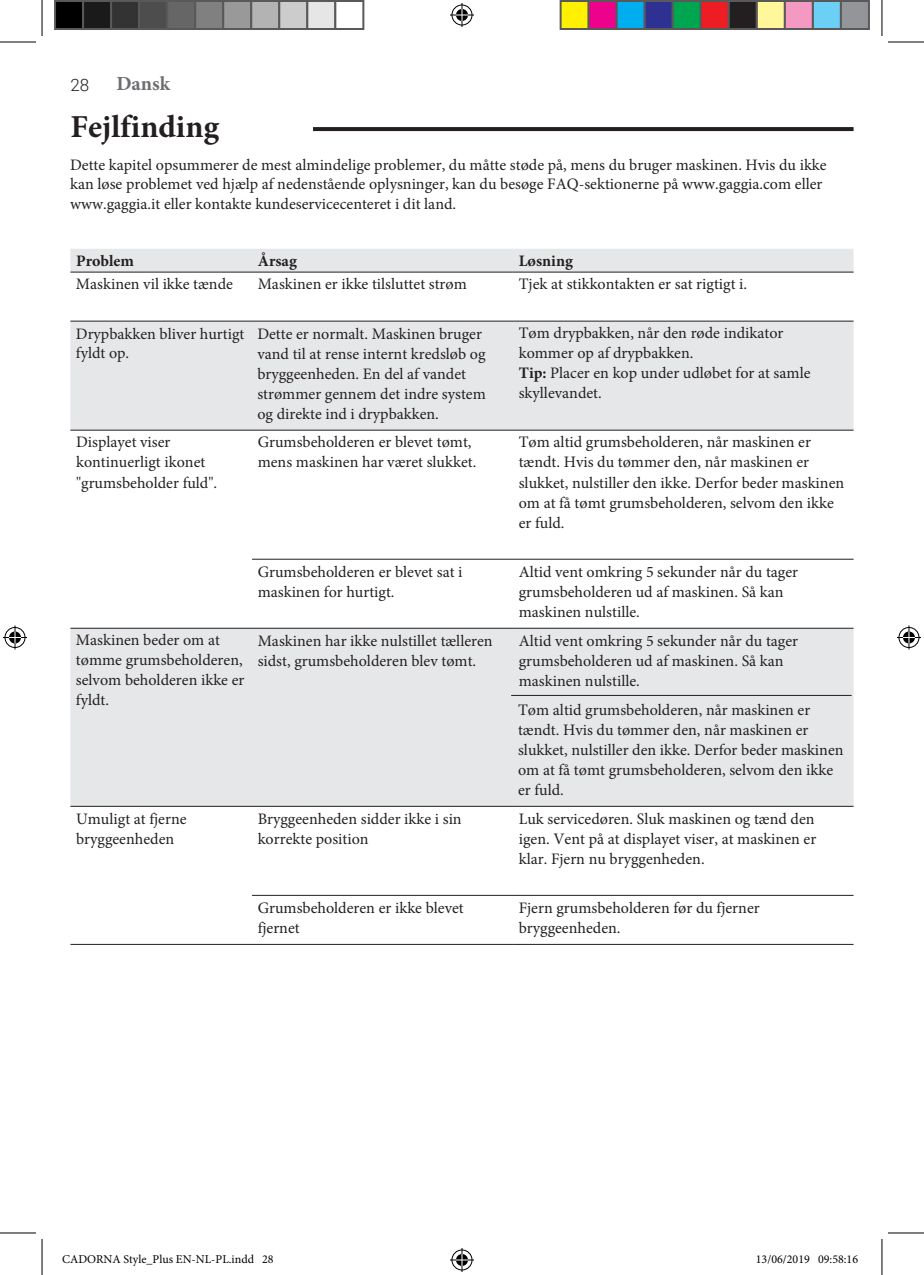
<style>
.page{position:relative;width:924px;height:1275px;background:#fff}
.page>*{position:absolute;margin:0;border:0;box-sizing:border-box;transform-origin:0 0}
.Titolo{font:700 32px "Minion Pro";color:#231f20}
.t1{font:700 20px "Minion Pro";color:#6c6d70}
.t2{font:300 17px "Roboto";color:#231f20}
.Corpo_Testo_-_Proble{font:16px/20px "Minion Pro";color:#231f20}
.Corpo_Testo_RX36{font:16px/19.2px "Minion Pro";color:#231f20}
.Corpo_Testo{font:700 16px "Minion Pro";color:#231f20}
.t3{font:12px "Minion Pro";color:#000}
.s1{font-weight:700}
</style>
<div class="page">
<svg style="left:70px;top:249px;width:783px;height:557px;fill:#e6e7e9"></svg>
<hr style="left:70px;top:272px;width:182px;height:1px;background:#231f20">
<hr style="left:252px;top:272px;width:261px;height:1px;background:#231f20">
<hr style="left:513px;top:272px;width:340px;height:1px;background:#231f20">
<hr style="left:70px;top:321px;width:182px;height:1px;background:#231f20">
<hr style="left:252px;top:321px;width:261px;height:1px;background:#231f20">
<hr style="left:513px;top:321px;width:340px;height:1px;background:#231f20">
<hr style="left:70px;top:430px;width:182px;height:1px;background:#231f20">
<hr style="left:252px;top:430px;width:261px;height:1px;background:#231f20">
<hr style="left:513px;top:430px;width:340px;height:1px;background:#231f20">
<hr style="left:252px;top:559px;width:261px;height:1px;background:#231f20">
<hr style="left:513px;top:559px;width:340px;height:1px;background:#231f20">
<hr style="left:70px;top:628px;width:182px;height:1px;background:#231f20">
<hr style="left:252px;top:628px;width:261px;height:1px;background:#231f20">
<hr style="left:513px;top:628px;width:340px;height:1px;background:#231f20">
<hr style="left:511px;top:695px;width:340px;height:1px;background:#231f20">
<hr style="left:70px;top:806px;width:182px;height:1px;background:#231f20">
<hr style="left:252px;top:806px;width:261px;height:1px;background:#231f20">
<hr style="left:513px;top:806px;width:340px;height:1px;background:#231f20">
<hr style="left:252px;top:895px;width:261px;height:1px;background:#231f20">
<hr style="left:513px;top:895px;width:340px;height:1px;background:#231f20">
<hr style="left:70px;top:944px;width:182px;height:1px;background:#231f20">
<hr style="left:252px;top:944px;width:261px;height:1px;background:#231f20">
<hr style="left:513px;top:944px;width:340px;height:1px;background:#231f20">
<svg style="left:313px;top:127px;width:540px;height:4px;background:#262223"></svg>
<hr style="left:0;top:42px;width:36px;height:1px;background:#000">
<hr style="left:887px;top:42px;width:36px;height:1px;background:#000">
<hr style="left:0;top:1232px;width:36px;height:1px;background:#000">
<hr style="left:887px;top:1232px;width:36px;height:1px;background:#000">
<hr style="left:42px;top:0;width:1px;height:36px;background:#000">
<hr style="left:42px;top:1239px;width:1px;height:36px;background:#000">
<hr style="left:881px;top:0;width:1px;height:36px;background:#000">
<hr style="left:881px;top:1239px;width:1px;height:36px;background:#000">
<svg style="left:450px;top:3px;width:24px;height:24px"></svg>
<svg style="left:450px;top:1248px;width:24px;height:24px"></svg>
<svg style="left:3px;top:625px;width:24px;height:24px"></svg>
<svg style="left:897px;top:625px;width:23px;height:24px"></svg>
<div style="left:55px;top:1px;width:28px;height:28px;background:#000"></div>
<div style="left:54px;top:0;width:30px;height:30px;border:2px solid #595959"></div>
<div style="left:83px;top:1px;width:28px;height:28px;background:#1a1a1a"></div>
<div style="left:82px;top:0;width:30px;height:30px;border:2px solid #595959"></div>
<div style="left:111px;top:1px;width:28px;height:28px;background:#333"></div>
<div style="left:110px;top:0;width:30px;height:30px;border:2px solid #595959"></div>
<div style="left:139px;top:1px;width:28px;height:28px;background:#4d4d4d"></div>
<div style="left:138px;top:0;width:30px;height:30px;border:2px solid #595959"></div>
<div style="left:167px;top:1px;width:28px;height:28px;background:#666"></div>
<div style="left:166px;top:0;width:30px;height:30px;border:2px solid #595959"></div>
<div style="left:195px;top:1px;width:28px;height:28px;background:#808080"></div>
<div style="left:194px;top:0;width:30px;height:30px;border:2px solid #595959"></div>
<div style="left:223px;top:1px;width:28px;height:28px;background:#999"></div>
<div style="left:222px;top:0;width:30px;height:30px;border:2px solid #595959"></div>
<div style="left:251px;top:1px;width:28px;height:28px;background:#b3b3b3"></div>
<div style="left:250px;top:0;width:30px;height:30px;border:2px solid #595959"></div>
<div style="left:279px;top:1px;width:28px;height:28px;background:#ccc"></div>
<div style="left:278px;top:0;width:30px;height:30px;border:2px solid #595959"></div>
<div style="left:307px;top:1px;width:28px;height:28px;background:#e6e6e6"></div>
<div style="left:306px;top:0;width:30px;height:30px;border:2px solid #595959"></div>
<div style="left:334px;top:0;width:30px;height:30px;border:2px solid #595959"></div>
<div style="left:560px;top:1px;width:28px;height:28px;background:#fff101"></div>
<div style="left:559px;top:0;width:30px;height:30px;border:2px solid #595959"></div>
<div style="left:588px;top:1px;width:28px;height:28px;background:#ed028c"></div>
<div style="left:587px;top:0;width:30px;height:30px;border:2px solid #595959"></div>
<div style="left:616px;top:1px;width:28px;height:28px;background:#00aeef"></div>
<div style="left:615px;top:0;width:30px;height:30px;border:2px solid #595959"></div>
<div style="left:644px;top:1px;width:28px;height:28px;background:#2e3092"></div>
<div style="left:643px;top:0;width:30px;height:30px;border:2px solid #595959"></div>
<div style="left:672px;top:1px;width:28px;height:28px;background:#00a54f"></div>
<div style="left:671px;top:0;width:30px;height:30px;border:2px solid #595959"></div>
<div style="left:700px;top:1px;width:28px;height:28px;background:#ee1d23"></div>
<div style="left:699px;top:0;width:30px;height:30px;border:2px solid #595959"></div>
<div style="left:728px;top:1px;width:28px;height:28px;background:#231f20"></div>
<div style="left:727px;top:0;width:30px;height:30px;border:2px solid #595959"></div>
<div style="left:756px;top:1px;width:28px;height:28px;background:#fff79a"></div>
<div style="left:755px;top:0;width:30px;height:30px;border:2px solid #595959"></div>
<div style="left:784px;top:1px;width:28px;height:28px;background:#f499c2"></div>
<div style="left:783px;top:0;width:30px;height:30px;border:2px solid #595959"></div>
<div style="left:812px;top:1px;width:28px;height:28px;background:#6bcff6"></div>
<div style="left:811px;top:0;width:30px;height:30px;border:2px solid #595959"></div>
<div style="left:840px;top:1px;width:28px;height:28px;background:#939598"></div>
<div style="left:839px;top:0;width:30px;height:30px;border:2px solid #595959"></div>
<div style="left:817px;top:1255px;width:6px;height:8px;border:1px solid #fff;border-radius:50%"></div>
<svg style="left:818px;top:1255px;width:5px;height:8px"></svg>
<p class="t2" style="left:70px;top:73px;width:20px">28</p>
<p class="t1" style="left:116px;top:69px;width:55px">Dansk</p>
<p class="Titolo" style="left:70px;top:104px;width:150px">Fejlfinding</p>
<p class="Corpo_Testo_RX36" style="left:70px;top:156px;width:757px">Dette kapitel opsummerer de mest almindelige problemer, du måtte støde på, mens du bruger maskinen. Hvis du ikke kan løse problemet ved hjælp af nedenstående oplysninger, kan du besøge FAQ-sektionerne på www.gaggia.com eller www.gaggia.it eller kontakte kundeservicecenteret i dit land.</p>
<p class="Corpo_Testo" style="left:76px;top:250px;width:59px">Problem</p>
<p class="Corpo_Testo" style="left:257px;top:250px;width:41px">Årsag</p>
<p class="Corpo_Testo" style="left:518px;top:250px;width:56px">Løsning</p>
<p class="Corpo_Testo_-_Proble" style="left:76px;top:274px;width:158px">Maskinen vil ikke tænde</p>
<p class="Corpo_Testo_-_Proble" style="left:257px;top:274px;width:210px">Maskinen er ikke tilsluttet strøm</p>
<p class="Corpo_Testo_-_Proble" style="left:518px;top:274px;width:230px">Tjek at stikkontakten er sat rigtigt i.</p>
<p class="Corpo_Testo_-_Proble" style="left:76px;top:324px;width:170px;line-height:19.2px">Drypbakken bliver hurtigt fyldt op.</p>
<p class="Corpo_Testo_-_Proble" style="left:257px;top:324px;width:230px">Dette er normalt. Maskinen bruger vand til at rense internt kredsløb og bryggeenheden. En del af vandet strømmer gennem det indre system og direkte ind i drypbakken.</p>
<p class="Corpo_Testo_-_Proble" style="left:518px;top:323px;width:293px">Tøm drypbakken, når den røde indikator kommer op af drypbakken.<br><span class="s1">Tip:</span> Placer en kop under udløbet for at samle skyllevandet.</p>
<p class="Corpo_Testo_-_Proble" style="left:76px;top:432px;width:142px">Displayet viser kontinuerligt ikonet "grumsbeholder fuld".</p>
<p class="Corpo_Testo_-_Proble" style="left:257px;top:432px;width:220px">Grumsbeholderen er blevet tømt, mens maskinen har været slukket.</p>
<p class="Corpo_Testo_-_Proble" style="left:518px;top:432px;width:327px">Tøm altid grumsbeholderen, når maskinen er tændt. Hvis du tømmer den, når maskinen er slukket, nulstiller den ikke. Derfor beder maskinen om at få tømt grumsbeholderen, selvom den ikke er fuld.</p>
<p class="Corpo_Testo_-_Proble" style="left:257px;top:561px;width:206px">Grumsbeholderen er blevet sat i maskinen for hurtigt.</p>
<p class="Corpo_Testo_-_Proble" style="left:518px;top:561px;width:281px">Altid vent omkring 5 sekunder når du tager grumsbeholderen ud af maskinen. Så kan maskinen nulstille.</p>
<p class="Corpo_Testo_-_Proble" style="left:76px;top:630px;width:170px">Maskinen beder om at tømme grumsbeholderen, selvom beholderen ikke er fyldt.</p>
<p class="Corpo_Testo_-_Proble" style="left:257px;top:630px;width:236px">Maskinen har ikke nulstillet tælleren sidst, grumsbeholderen blev tømt.</p>
<p class="Corpo_Testo_-_Proble" style="left:518px;top:630px;width:281px">Altid vent omkring 5 sekunder når du tager grumsbeholderen ud af maskinen. Så kan maskinen nulstille.</p>
<p class="Corpo_Testo_-_Proble" style="left:518px;top:700px;width:327px">Tøm altid grumsbeholderen, når maskinen er tændt. Hvis du tømmer den, når maskinen er slukket, nulstiller den ikke. Derfor beder maskinen om at få tømt grumsbeholderen, selvom den ikke er fuld.</p>
<p class="Corpo_Testo_-_Proble" style="left:76px;top:808px;width:112px">Umuligt at fjerne bryggeenheden</p>
<p class="Corpo_Testo_-_Proble" style="left:257px;top:808px;width:205px">Bryggeenheden sidder ikke i sin korrekte position</p>
<p class="Corpo_Testo_-_Proble" style="left:518px;top:808px;width:299px;text-align:justify">Luk servicedøren. Sluk maskinen og tænd den igen. Vent på at displayet viser, at maskinen er klar. Fjern nu bryggenheden.</p>
<p class="Corpo_Testo_-_Proble" style="left:257px;top:897px;width:207px">Grumsbeholderen er ikke blevet fjernet</p>
<p class="Corpo_Testo_-_Proble" style="left:518px;top:897px;width:242px">Fjern grumsbeholderen før du fjerner bryggeenheden.</p>
<p class="t3" style="left:62px;top:1251px;width:213px">CADORNA Style_Plus EN-NL-PL.indd 28</p>
<p class="t3" style="left:755px;top:1251px;width:104px">13/06/2019 09:58:16</p>
</div>
